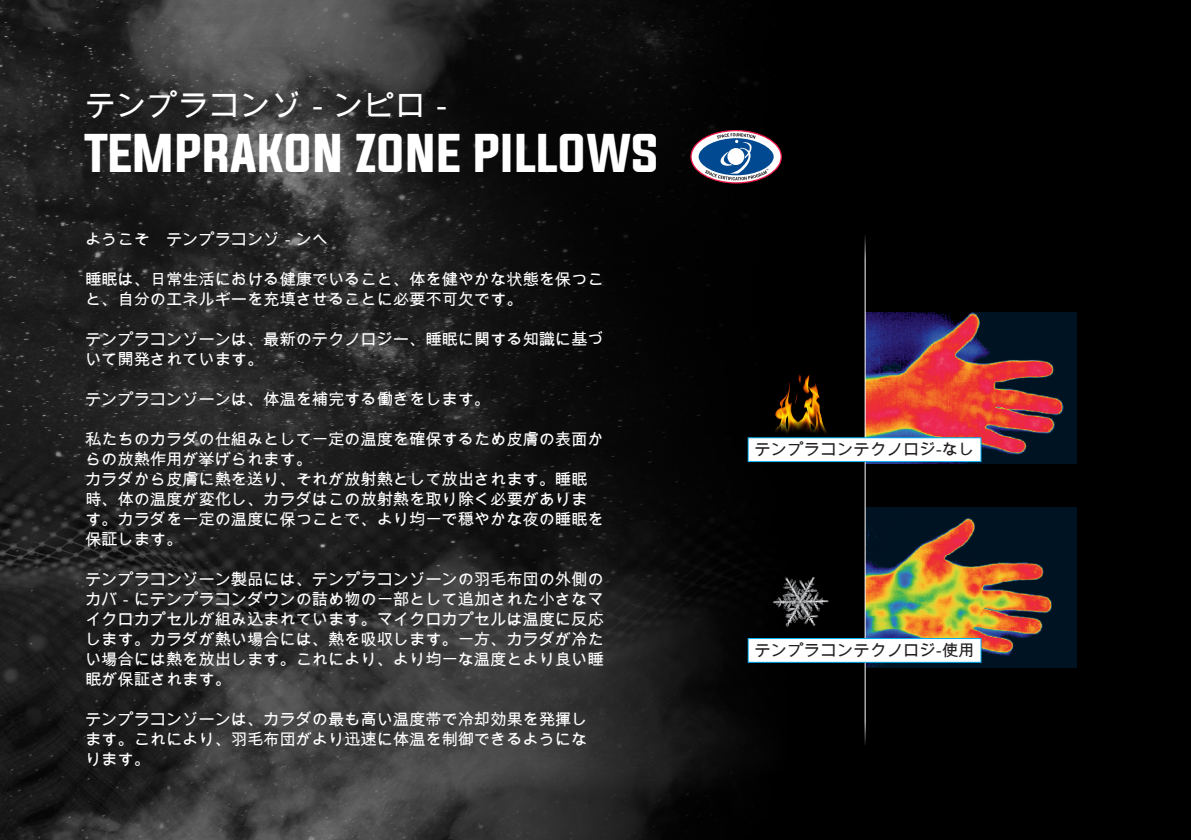
<style>
.page{position:relative;width:1191px;height:840px;background:#fff}
.page>*{position:absolute;margin:0;border:0;box-sizing:border-box;transform-origin:0 0}
.t1{font:46px "Evogria";color:#fff}
.t2{font:30px "Arial Unicode MS";color:#fff}
.t3{font:16px/20px "Arial Unicode MS";letter-spacing:-.02em;color:#fff}
.t4{font:16px "Arial Unicode MS";color:#231f20}
</style>
<div class="page">
<div style="left:0;top:0;width:1191px;height:839px;background:#000"></div>
<img style="left:0;top:0;width:791px;height:839px">
<img style="left:865px;top:507px;width:211px;height:160px">
<img style="left:865px;top:312px;width:211px;height:151px">
<hr style="left:864px;top:234px;width:1px;height:510px;background:#fff">
<div style="left:748px;top:437px;width:233px;height:24px;background:#fff"></div>
<div style="left:747px;top:437px;width:234px;height:25px;border:1px solid #00aeef"></div>
<div style="left:748px;top:638px;width:233px;height:24px;background:#fff"></div>
<div style="left:747px;top:637px;width:234px;height:25px;border:1px solid #00aeef"></div>
<img style="left:760px;top:374px;width:68px;height:63px">
<img style="left:766px;top:577px;width:63px;height:58px">
<svg style="left:690px;top:130px;width:92px;height:53px"></svg>
<p class="t2" style="left:85px;top:84px;width:373px">テンプラコンゾ－ンピロ－</p>
<p class="t1" style="left:85px;top:120px;width:576px">TEMPRAKON ZONE PILLOWS</p>
<p class="t3" style="left:85px;top:228px;width:245px">ようこそ　テンプラコンゾ－ンへ</p>
<p class="t3" style="left:85px;top:268px;width:520px">睡眠は、日常生活における健康でいること、体を健やかな状態を保つこと、自分のエネルギーを充填させることに必要不可欠です。</p>
<p class="t3" style="left:85px;top:328px;width:520px">テンプラコンゾーンは、最新のテクノロジー、睡眠に関する知識に基づいて開発されています。</p>
<p class="t3" style="left:85px;top:388px;width:407px">テンプラコンゾーンは、体温を補完する働きをします。</p>
<p class="t3" style="left:85px;top:428px;width:520px">私たちのカラダの仕組みとして一定の温度を確保するため皮膚の表面からの放熱作用が挙げられます。</p>
<p class="t3" style="left:85px;top:468px;width:520px">カラダから皮膚に熱を送り、それが放射熱として放出されます。睡眠時、体の温度が変化し、カラダはこの放射熱を取り除く必要があります。カラダを一定の温度に保つことで、より均一で穏やかな夜の睡眠を保証します。</p>
<p class="t3" style="left:85px;top:568px;width:520px;text-align:justify">テンプラコンゾーン製品には、テンプラコンゾーンの羽毛布団の外側のカバ－にテンプラコンダウンの詰め物の一部として追加された小さなマイクロカプセルが組み込まれています。マイクロカプセルは温度に反応します。カラダが熱い場合には、熱を吸収します。一方、カラダが冷たい場合には熱を放出します。これにより、より均一な温度とより良い睡眠が保証されます。</p>
<p class="t3" style="left:85px;top:708px;width:504px;text-align:justify">テンプラコンゾーンは、カラダの最も高い温度帯で冷却効果を発揮します。これにより、羽毛布団がより迅速に体温を制御できるようになります。</p>
<p class="t4" style="left:754px;top:438px;width:222px">テンプラコンテクノロジ-なし</p>
<p class="t4" style="left:754px;top:638px;width:222px">テンプラコンテクノロジ-使用</p>
</div>
